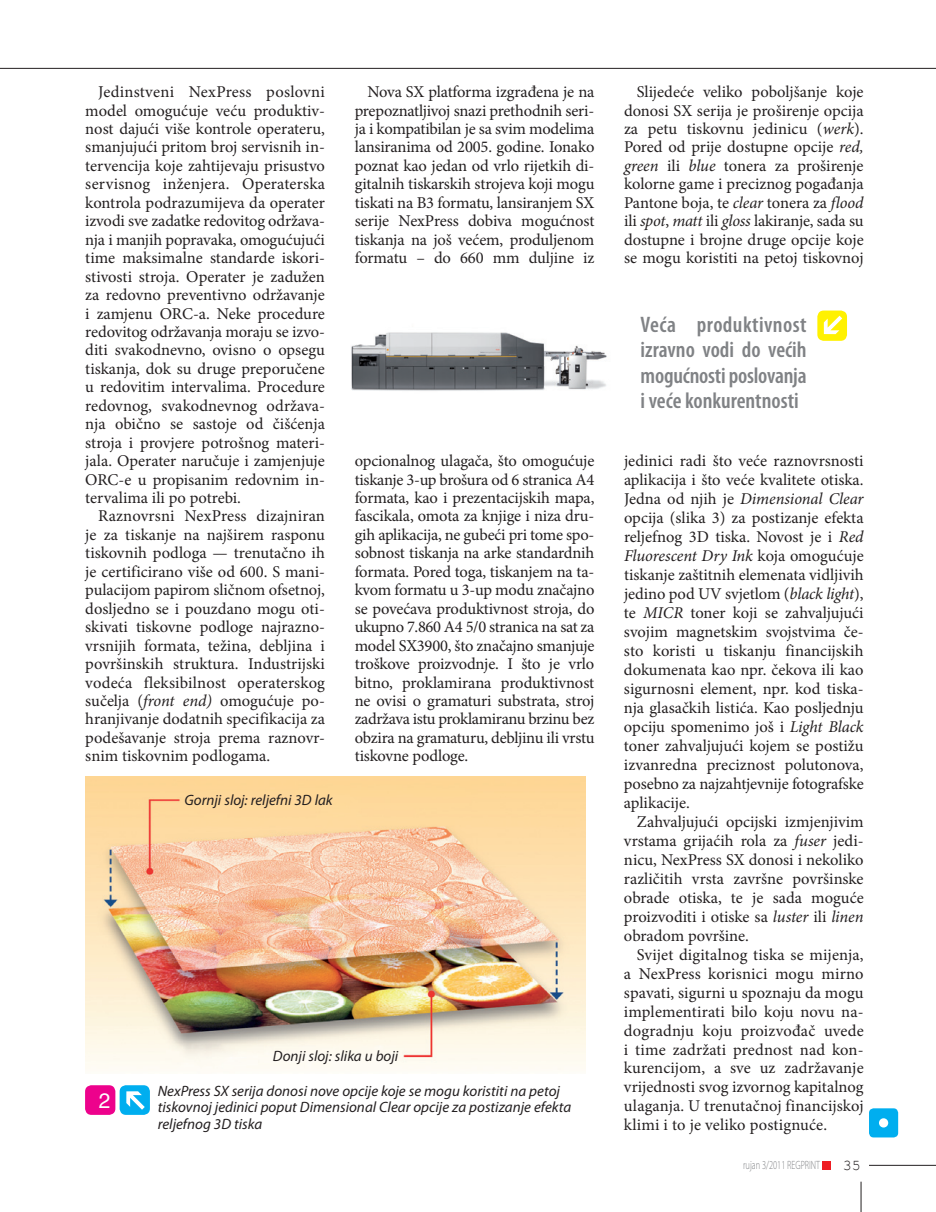
<style>
.page{position:relative;width:936px;height:1212px;background:#fff}
.page>*{position:absolute;margin:0;border:0;box-sizing:border-box;transform-origin:0 0}
.Lead{font:600 condensed 22.5px/25.5px "Myriad Pro";letter-spacing:-.01em;color:#808285;text-align:justify}
.t1{font:21px "Helvetica CE";color:#fff}
.Osnovni_tekst{font:16.5px/18.5px "Minion Pro";letter-spacing:-.005em;color:#231f20;text-align:justify}
.Potpis_pod_sliku{font:italic 15px/16.5px "Myriad Pro";color:#231f20}
.t2{font:15px "Courier New";color:#231f20}
.t3{font:300 12px "Myriad Pro";color:#808285;scale:.7 1}
.s1{font-style:italic}
</style>
<div class="page">
<img style="left:351px;top:332px;width:256px;height:59px">
<hr style="left:0;top:68px;width:935px;height:1px;background:#231f20">
<hr style="left:869px;top:1165px;width:66px;height:1px;background:#231f20">
<hr style="left:860px;top:1181px;width:1px;height:31px;background:#231f20">
<div style="left:822px;top:1161px;width:9px;height:9px;background:#ee1d23"></div>
<div style="left:85px;top:1085px;width:30px;height:30px;background:#ed028c;border-radius:6px"></div>
<div style="left:120px;top:1085px;width:30px;height:30px;background:#00aeef;border-radius:6px"></div>
<svg style="left:126px;top:1091px;width:19px;height:19px"></svg>
<img style="left:85px;top:776px;width:501px;height:294px">
<div style="left:817px;top:311px;width:30px;height:30px;background:#fff101;border-radius:6px"></div>
<svg style="left:823px;top:316px;width:19px;height:18px"></svg>
<div style="left:869px;top:1108px;width:29px;height:29px;background:#00aeef;border-radius:5px"></div>
<div style="left:878px;top:1118px;width:10px;height:9px;background:#fff;border-radius:50%"></div>
<p class="Osnovni_tekst" style="left:85px;top:83px;width:241px;text-indent:13px">Jedinstveni NexPress poslovni model omogućuje veću produktiv&shy;nost dajući više kontrole operateru, smanjujući pritom broj servisnih in&shy;tervencija koje zahtijevaju prisustvo servisnog inženjera. Operaterska kontrola podrazumijeva da operater izvodi sve zadatke redovitog održava&shy;nja i manjih popravaka, omogućujući time maksimalne standarde iskori&shy;stivosti stroja. Operater je zadužen za redovno preventivno održavanje i zamjenu ORC-a. Neke procedure redovitog održavanja moraju se izvo&shy;diti svakodnevno, ovisno o opsegu tiskanja, dok su druge preporučene u redovitim intervalima. Procedure redovnog, svakodnevnog održava&shy;nja obično se sastoje od čišćenja stroja i provjere potrošnog materi&shy;jala. Operater naručuje i zamjenjuje ORC-e u propisanim redovnim in&shy;tervalima ili po potrebi.</p>
<p class="Osnovni_tekst" style="left:85px;top:507px;width:241px;text-indent:13px">Raznovrsni NexPress dizajniran je za tiskanje na najširem rasponu tiskovnih podloga — trenutačno ih je certificirano više od 600. S mani&shy;pulacijom papirom sličnom ofsetnoj, dosljedno se i pouzdano mogu oti&shy;skivati tiskovne podloge najrazno&shy;vrsnijih formata, težina, debljina i površinskih struktura. Industrijski vodeća fleksibilnost operaterskog sučelja (<span class="s1">front end)</span> omogućuje po&shy;hranjivanje dodatnih specifikacija za podešavanje stroja prema raznovr&shy;snim tiskovnim podlogama.</p>
<p class="Potpis_pod_sliku" style="left:184px;top:791px;width:150px">Gornji sloj: reljefni 3D lak</p>
<p class="Osnovni_tekst" style="left:355px;top:83px;width:241px;text-indent:13px">Nova SX platforma izgrađena je na prepoznatljivoj snazi prethodnih seri&shy;ja i kompatibilan je sa svim modelima lansiranima od 2005. godine. Ionako poznat kao jedan od vrlo rijetkih di&shy;gitalnih tiskarskih strojeva koji mogu tiskati na B3 formatu, lansiranjem SX serije NexPress dobiva mogućnost tiskanja na još većem, produljenom formatu – do 660 mm duljine iz</p>
<p class="Osnovni_tekst" style="left:355px;top:452px;width:241px">opcionalnog ulagača, što omogućuje tiskanje 3-up brošura od 6 stranica A4 formata, kao i prezentacijskih mapa, fascikala, omota za knjige i niza dru&shy;gih aplikacija, ne gubeći pri tome spo&shy;sobnost tiskanja na arke standardnih formata. Pored toga, tiskanjem na ta&shy;kvom formatu u 3-up modu značajno se povećava produktivnost stroja, do ukupno 7.860 A4 5/0 stranica na sat za model SX3900, što značajno smanjuje troškove proizvodnje. I što je vrlo bitno, proklamirana produktivnost ne ovisi o gramaturi substrata, stroj zadržava istu proklamiranu brzinu bez obzira na gramaturu, debljinu ili vrstu tiskovne podloge.</p>
<p class="Potpis_pod_sliku" style="left:273px;top:1047px;width:127px">Donji sloj: slika u boji</p>
<p class="t1" style="left:99px;top:1088px;width:13px">2</p>
<p class="Potpis_pod_sliku" style="left:158px;top:1082px;width:415px">NexPress SX serija donosi nove opcije koje se mogu koristiti na petoj tiskovnoj jedinici poput Dimensional Clear opcije za postizanje efekta reljefnog 3D tiska</p>
<p class="Osnovni_tekst" style="left:624px;top:83px;width:241px;text-indent:13px">Slijedeće veliko poboljšanje koje donosi SX serija je proširenje opcija za petu tiskovnu jedinicu (<span class="s1">werk</span>).<br>Pored od prije dostupne opcije <span class="s1">red, green</span> ili <span class="s1">blue</span> tonera za proširenje kolorne game i preciznog pogađanja Pantone boja, te <span class="s1">clear</span> tonera za <span class="s1">flood </span>ili <span class="s1">spot</span>, <span class="s1">matt</span> ili <span class="s1">gloss</span> lakiranje, sada su dostupne i brojne druge opcije koje se mogu koristiti na petoj tiskovnoj</p>
<p class="Lead" style="left:640px;top:311px;width:167px">Veća produktivnost izravno vodi do većih mogućnosti poslovanja i veće konkurentnosti</p>
<p class="Osnovni_tekst" style="left:624px;top:451px;width:241px;line-height:19px">jedinici radi što veće raznovrsnosti aplikacija i što veće kvalitete otiska.<br>Jedna od njih je <span class="s1">Dimensional Clear </span>opcija (slika 3) za postizanje efekta reljefnog 3D tiska. Novost je i <span class="s1">Red Fluorescent Dry Ink</span> koja omogućuje tiskanje zaštitnih elemenata vidljivih jedino pod UV svjetlom (<span class="s1">black light</span>), te <span class="s1">MICR</span> toner koji se zahvaljujući svojim magnetskim svojstvima če&shy;sto koristi u tiskanju financijskih dokumenata kao npr. čekova ili kao sigurnosni element, npr. kod tiska&shy;nja glasačkih listića. Kao posljednju opciju spomenimo još i <span class="s1">Light Black </span>toner zahvaljujući kojem se postižu izvanredna preciznost polutonova, posebno za najzahtjevnije fotografske aplikacije.</p>
<p class="Osnovni_tekst" style="left:624px;top:812px;width:241px;line-height:19px;text-indent:13px">Zahvaljujući opcijski izmjenjivim vrstama grijaćih rola za <span class="s1">fuser</span> jedi&shy;nicu, NexPress SX donosi i nekoliko različitih vrsta završne površinske obrade otiska, te je sada moguće proizvoditi i otiske sa <span class="s1">luster</span> ili <span class="s1">linen </span>obradom površine.</p>
<p class="Osnovni_tekst" style="left:624px;top:945px;width:241px;line-height:19px;text-indent:13px">Svijet digitalnog tiska se mijenja, a NexPress korisnici mogu mirno spavati, sigurni u spoznaju da mogu implementirati bilo koju novu na&shy;dogradnju koju proizvođač uvede i time zadržati prednost nad kon&shy;kurencijom, a sve uz zadržavanje vrijednosti svog izvornog kapitalnog ulaganja. U trenutačnoj financijskoj klimi i to je veliko postignuće.</p>
<p class="t3" style="left:743px;top:1158px;width:112px">rujan 3/2011 REGPRINT</p>
<p class="t2" style="left:842px;top:1156px;width:19px">35</p>
</div>
